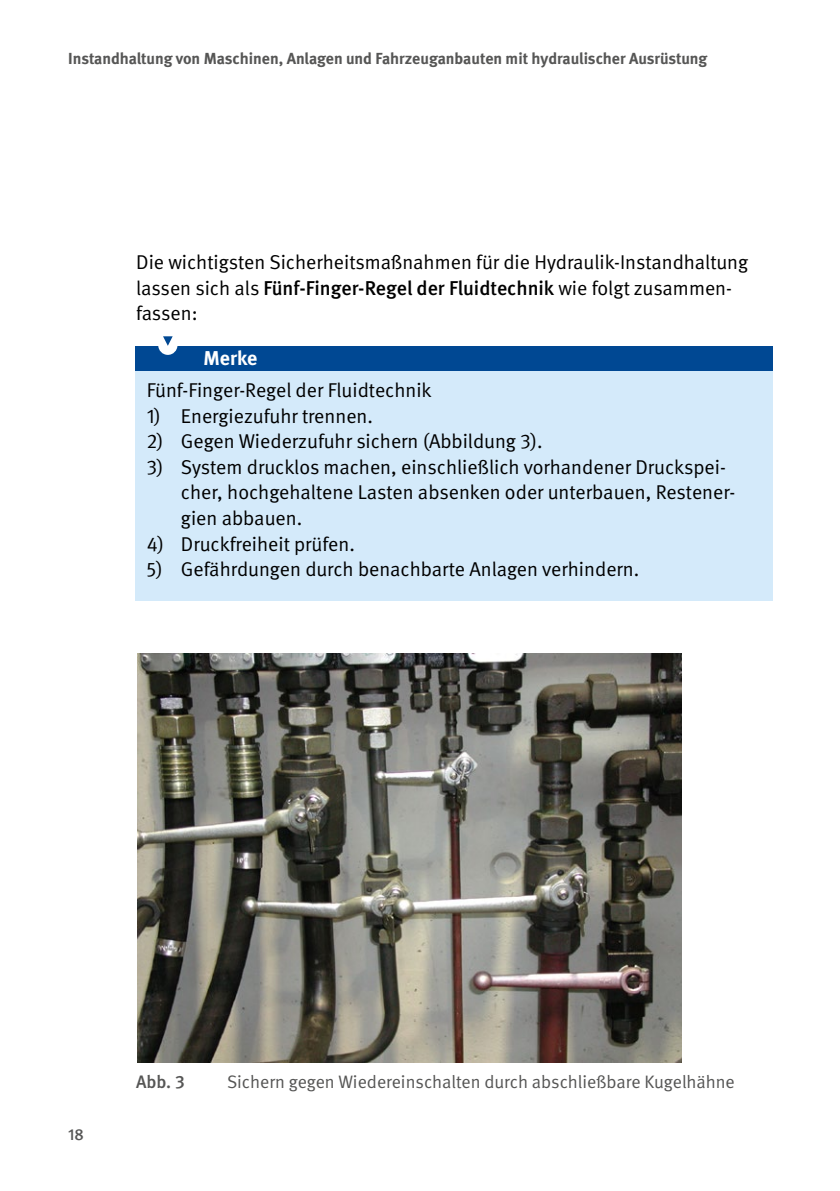
<style>
.page{position:relative;width:840px;height:1191px;background:#fff}
.page>*{position:absolute;margin:0;border:0;box-sizing:border-box;transform-origin:0 0}
.t1{font:20px/25.6px "DGUV Meta";color:#000}
.t2{font:700 20px "DGUV Meta";color:#fff}
.t3{font:18px "DGUV Meta";color:#565655}
.t4{font:500 18px "DGUV Meta";color:#565655}
.t5{font:700 16px "DGUV Meta";color:#565655}
.t6{font:500 16px "DGUV Meta";color:#565655}
.s1{font-weight:500}
</style>
<div class="page">
<div style="left:135px;top:346px;width:637px;height:25px;background:#004893"></div>
<div style="left:135px;top:371px;width:637px;height:230px;background:#d4eafa"></div>
<svg style="left:158px;top:336px;width:19px;height:19px"></svg>
<img style="left:137px;top:653px;width:543px;height:409px">
<p class="t5" style="left:68px;top:49px;width:640px">Instandhaltung von Maschinen, Anlagen und Fahrzeuganbauten mit hydraulischer Ausrüstung</p>
<p class="t1" style="left:136px;top:250px;width:613px">Die wichtigsten Sicherheitsmaßnahmen für die Hydraulik-Instandhaltung lassen sich als <span class="s1">Fünf-Finger-Regel der Fluidtechnik</span> wie folgt zusammen&shy;fassen:</p>
<p class="t2" style="left:203px;top:346px;width:55px">Merke</p>
<p class="t1" style="left:147px;top:378px;width:286px">Fünf-Finger-Regel der Fluidtechnik</p>
<p class="t1" style="left:147px;top:403px;width:227px">1) Energiezufuhr trennen.</p>
<p class="t1" style="left:147px;top:429px;width:397px">2) Gegen Wiederzufuhr sichern (Abbildung 3).</p>
<p class="t1" style="left:181px;top:454px;width:555px;text-indent:-34px">3) System drucklos machen, einschließlich vorhandener Druckspei&shy;cher, hochgehaltene Lasten absenken oder unterbauen, Restener&shy;gien abbauen.</p>
<p class="t1" style="left:147px;top:531px;width:209px">4) Druckfreiheit prüfen.</p>
<p class="t1" style="left:147px;top:557px;width:493px">5) Gefährdungen durch benachbarte Anlagen verhindern.</p>
<p class="t6" style="left:68px;top:1124px;width:17px">18</p>
<p class="t4" style="left:136px;top:1071px;width:50px">Abb. 3</p>
<p class="t3" style="left:227px;top:1071px;width:509px">Sichern gegen Wiedereinschalten durch abschließbare Kugelhähne</p>
</div>
